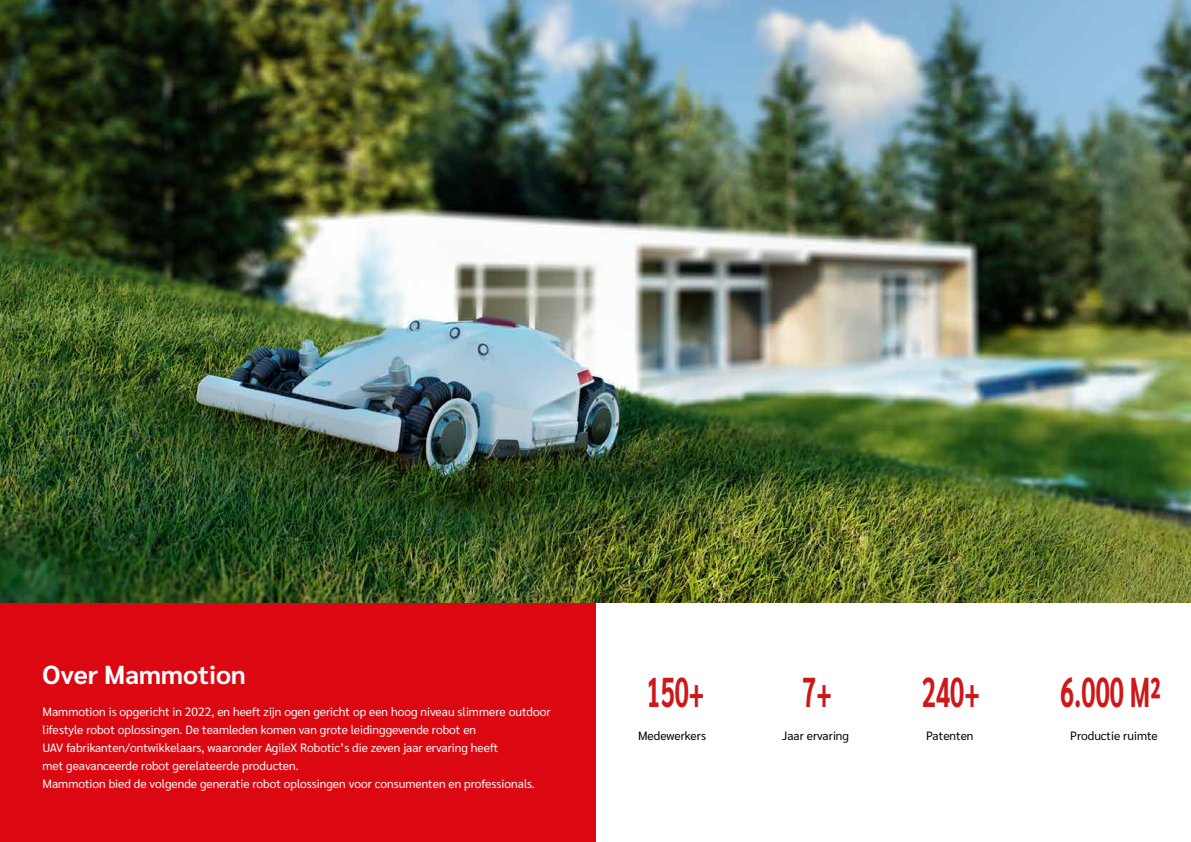
<style>
.page{position:relative;width:1191px;height:842px;background:#fff}
.page>*{position:absolute;margin:0;border:0;box-sizing:border-box;transform-origin:0 0}
.t1{font:700 41.8px "Sarabun";color:#cd1719;scale:.6 1}
.t2{font:700 26px "Sarabun";color:#fff}
.t3{font:12px/18px "Sarabun";color:#fff}
.t4{font:12px "Sarabun";color:#000}
</style>
<div class="page">
<div style="left:0;top:601px;width:595px;height:241px;background:#db0812"></div>
<img style="left:0;top:0;width:1191px;height:602px">
<h2 class="t2" style="left:43px;top:659px;width:205px">Over Mammotion</h2>
<p class="t3" style="left:43px;top:703px;width:509px">Mammotion is opgericht in 2022, en heeft zijn ogen gericht op een hoog niveau slimmere outdoor lifestyle robot oplossingen. De teamleden komen van grote leidinggevende robot en<br>UAV fabrikanten/ontwikkelaars, waaronder AgileX Robotic’s die zeven jaar ervaring heeft<br>met geavanceerde robot gerelateerde producten.<br>Mammotion bied de volgende generatie robot oplossingen voor consumenten en professionals.</p>
<h1 class="t1" style="left:646px;top:668px;width:98px">150+</h1>
<h1 class="t1" style="left:802px;top:668px;width:51px">7+</h1>
<h1 class="t1" style="left:922px;top:668px;width:98px">240+</h1>
<h1 class="t1" style="left:1060px;top:668px;width:169px">6.000 M²</h1>
<p class="t4" style="left:638px;top:729px;width:69px">Medewerkers</p>
<p class="t4" style="left:782px;top:729px;width:68px">Jaar ervaring</p>
<p class="t4" style="left:926px;top:729px;width:49px">Patenten</p>
<p class="t4" style="left:1070px;top:729px;width:89px">Productie ruimte</p>
</div>
